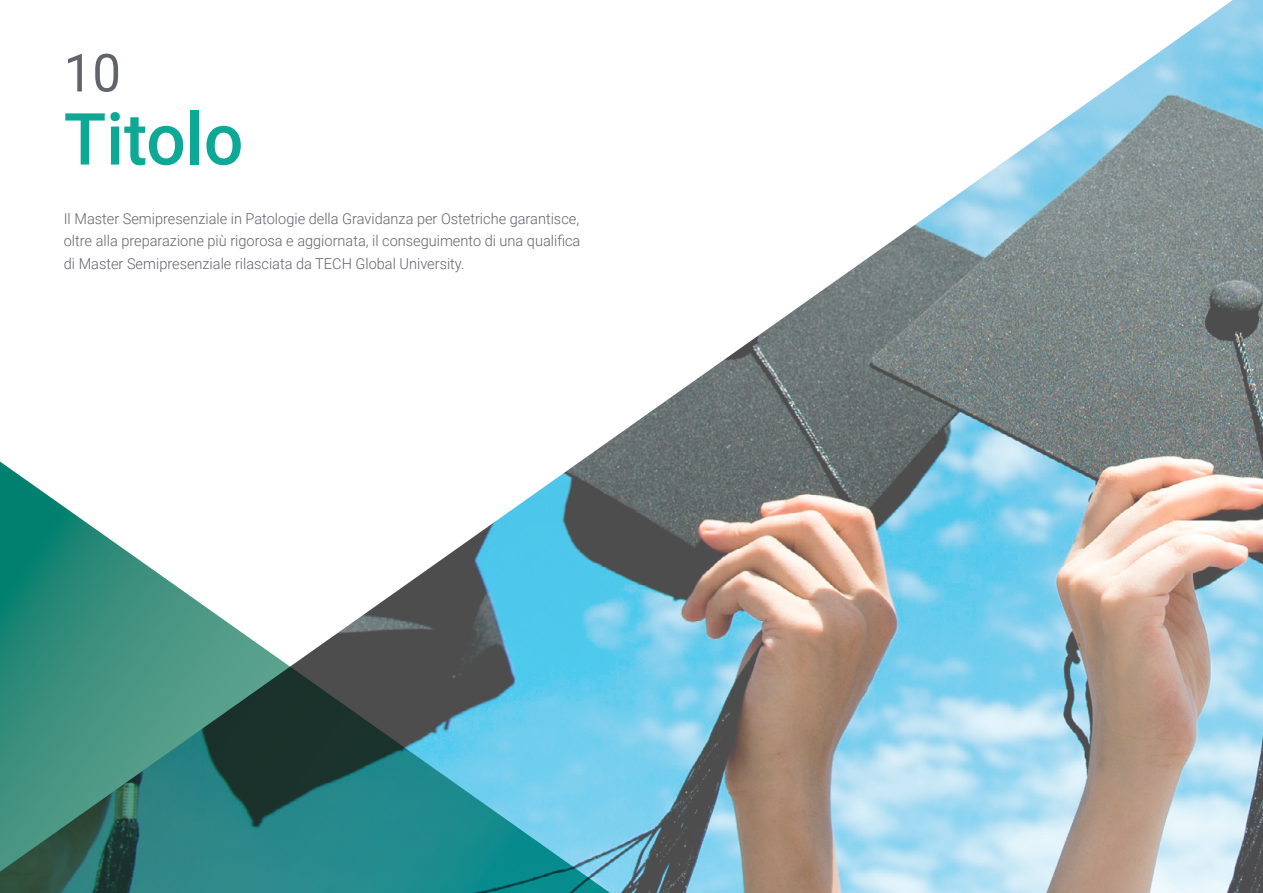
<style>
.page{position:relative;width:1263px;height:893px;background:#fff}
.page>*{position:absolute;margin:0;border:0;box-sizing:border-box;transform-origin:0 0}
.t1{font:500 72px "Roboto";color:#0ea996}
.t2{font:52.5px "Roboto";color:#61646a}
.t3{font:300 15px/22.5px "Roboto";color:#61646a;text-align:justify}
</style>
<div class="page">
<img style="left:602px;top:0;width:661px;height:893px">
<svg style="left:0;top:446px;width:640px;height:447px"></svg>
<h2 class="t2" style="left:64px;top:36px;width:59px">10</h2>
<h1 class="t1" style="left:64px;top:89px;width:181px">Titolo</h1>
<p class="t3" style="left:64px;top:207px;width:518px">Il Master Semipresenziale in Patologie della Gravidanza per Ostetriche garantisce, oltre alla preparazione più rigorosa e aggiornata, il conseguimento di una qualifica di Master Semipresenziale rilasciata da TECH Global University.</p>
</div>
